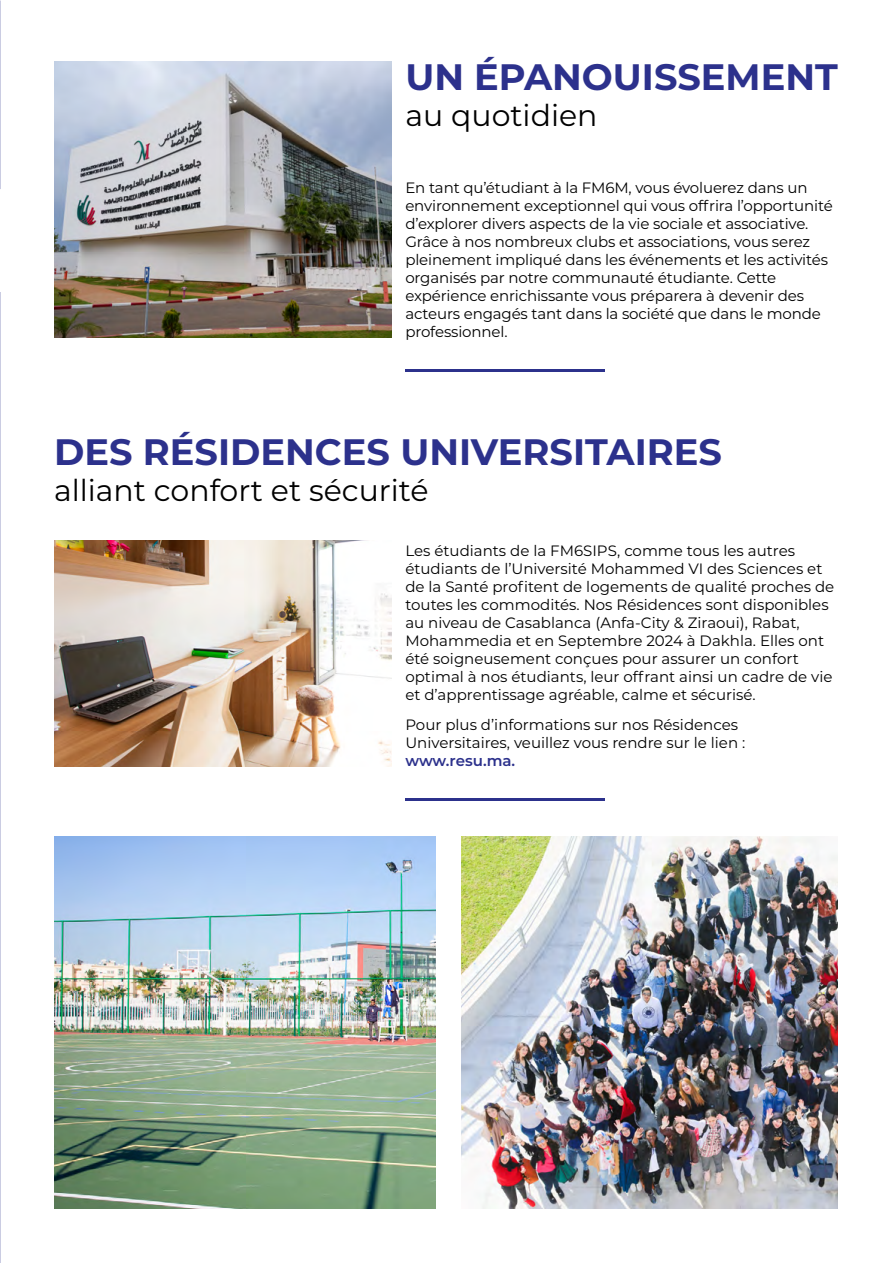
<style>
.page{position:relative;width:893px;height:1263px;background:#fff}
.page>*{position:absolute;margin:0;border:0;box-sizing:border-box;transform-origin:0 0}
.t1{font:700 36.75px "Montserrat";color:#2c318c}
.t2{font:30px "Montserrat";color:#000}
.t3{font:15px/18px "Montserrat";letter-spacing:-.01em;color:#000}
.t4{font:600 15px "Montserrat";letter-spacing:-.005em;color:#2c318c}
</style>
<div class="page">
<hr style="left:405px;top:369px;width:200px;height:3px;background:#2c318c">
<hr style="left:405px;top:798px;width:200px;height:2px;background:#2c318c">
<img style="left:54px;top:540px;width:337px;height:226px">
<img style="left:54px;top:61px;width:337px;height:276px">
<svg style="left:0;top:292px;width:1px;height:74px"></svg>
<img style="left:461px;top:836px;width:377px;height:373px">
<img style="left:54px;top:836px;width:382px;height:373px">
<h1 class="t1" style="left:405px;top:50px;width:434px">UN ÉPANOUISSEMENT</h1>
<h2 class="t2" style="left:405px;top:94px;width:194px">au quotidien</h2>
<p class="t3" style="left:405px;top:178px;width:429px">En tant qu’étudiant à la FM6M, vous évoluerez dans un environnement exceptionnel qui vous offrira l’opportunité d’explorer divers aspects de la vie sociale et associative.<br>Grâce à nos nombreux clubs et associations, vous serez pleinement impliqué dans les événements et les activités organisés par notre communauté étudiante. Cette expérience enrichissante vous préparera à devenir des acteurs engagés tant dans la société que dans le monde professionnel.</p>
<h1 class="t1" style="left:54px;top:425px;width:669px">DES RÉSIDENCES UNIVERSITAIRES</h1>
<h2 class="t2" style="left:54px;top:469px;width:376px">alliant confort et sécurité</h2>
<p class="t3" style="left:405px;top:541px;width:430px">Les étudiants de la FM6SIPS, comme tous les autres étudiants de l’Université Mohammed VI des Sciences et de la Santé profitent de logements de qualité proches de toutes les commodités. Nos Résidences sont disponibles au niveau de Casablanca (Anfa-City &amp; Ziraoui), Rabat, Mohammedia et en Septembre 2024 à Dakhla. Elles ont été soigneusement conçues pour assurer un confort optimal à nos étudiants, leur offrant ainsi un cadre de vie et d’apprentissage agréable, calme et sécurisé.</p>
<p class="t3" style="left:405px;top:715px;width:341px">Pour plus d’informations sur nos Résidences<br>Universitaires, veuillez vous rendre sur le lien :</p>
<p class="t4" style="left:405px;top:750px;width:111px">www.resu.ma.</p>
</div>
